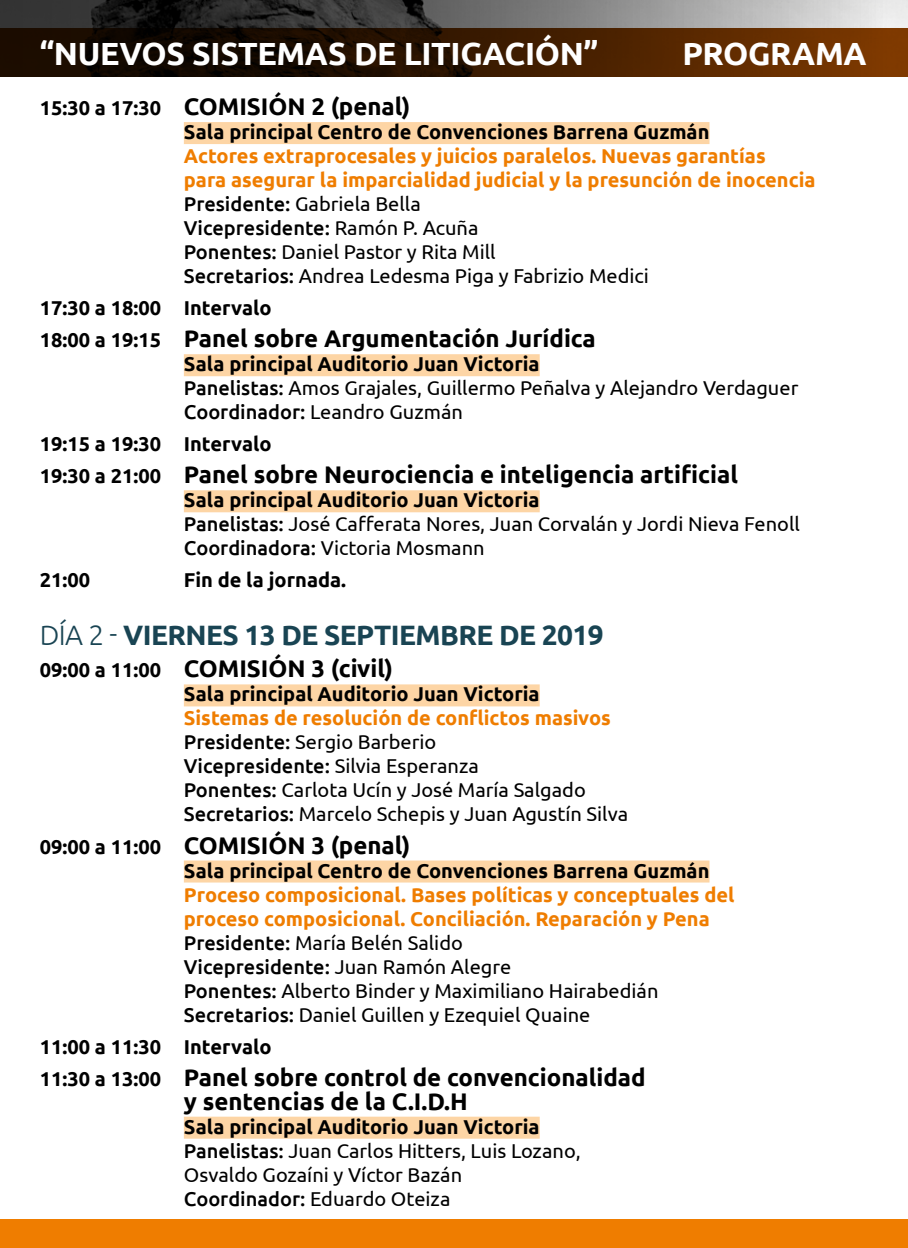
<style>
.page{position:relative;width:908px;height:1248px;background:#fff}
.page>*{position:absolute;margin:0;border:0;box-sizing:border-box;transform-origin:0 0}
.t1{font:700 32px "Ubuntu";letter-spacing:-.01em;color:#fff}
.t2{font:700 28px "Ubuntu";letter-spacing:-.02em;color:#194453}
.t3{font:700 24px/24px "Ubuntu";color:#000}
.t4{font:20px/24px "Ubuntu";color:#000}
.t5{font:700 20px/24px "Ubuntu";color:#ef7d00}
.t6{font:700 20px "Ubuntu";color:#000}
.s1{font-size:20px}
.s2{font-weight:500;color:#000}
.s3{font-weight:400;color:#000}
.s4{font-weight:700}
.s5{font-weight:500}
.s6{font-weight:300}
.s7{font-weight:700;color:#ef7d00}
</style>
<div class="page">
<div style="left:184px;top:122px;width:525px;height:22px;background:#fdd5a5"></div>
<div style="left:184px;top:354px;width:355px;height:22px;background:#fdd5a5"></div>
<div style="left:184px;top:490px;width:355px;height:22px;background:#fdd5a5"></div>
<div style="left:184px;top:684px;width:355px;height:22px;background:#fdd5a5"></div>
<div style="left:184px;top:860px;width:525px;height:22px;background:#fdd5a5"></div>
<div style="left:184px;top:1116px;width:355px;height:22px;background:#fdd5a5"></div>
<div style="left:0;top:1219px;width:907px;height:28px;background:#ef7d00"></div>
<svg style="left:0;top:0;width:907px;height:28px;background:#696969"></svg>
<svg style="left:0;top:28px;width:907px;height:49px;background:#381900"></svg>
<h1 class="t1" style="left:40px;top:34px;width:559px">“NUEVOS SISTEMAS DE LITIGACIÓN”</h1>
<h1 class="t1" style="left:682px;top:34px;width:186px">PROGRAMA</h1>
<p class="t3" style="left:40px;top:94px;width:372px"><span class="s1">15:30 a 17:30</span> COMISIÓN 2 (penal)</p>
<p class="t6" style="left:184px;top:120px;width:527px">Sala principal Centro de Convenciones Barrena Guzmán</p>
<p class="t5" style="left:184px;top:144px;width:633px">Actores extraprocesales y juicios paralelos. Nuevas garantías<br>para asegurar la imparcialidad judicial y la presunción de inocencia <span class="s2">Presidente:</span> <span class="s3">Gabriela Bella<br></span><span class="s2">Vicepresidente:</span> <span class="s3">Ramón P. Acuña<br></span><span class="s2">Ponentes:</span> <span class="s3">Daniel Pastor y Rita Mill<br></span><span class="s2">Secretarios:</span> <span class="s3">Andrea Ledesma Piga y Fabrizio Medici</span></p>
<p class="t6" style="left:40px;top:296px;width:233px">17:30 a 18:00 Intervalo</p>
<p class="t3" style="left:40px;top:326px;width:557px"><span class="s1">18:00 a 19:15</span> Panel sobre Argumentación Jurídica</p>
<p class="t4" style="left:184px;top:351px;width:615px"><span class="s4">Sala principal Auditorio Juan Victoria<br></span><span class="s5">Panelistas:</span> Amos Grajales, Guillermo Peñalva y Alejandro Verdaguer<br><span class="s5">Coordinador:</span> Leandro Guzmán</p>
<p class="t6" style="left:40px;top:432px;width:233px">19:15 a 19:30 Intervalo</p>
<p class="t3" style="left:40px;top:462px;width:699px"><span class="s1">19:30 a 21:00</span> Panel sobre Neurociencia e inteligencia artificial</p>
<p class="t4" style="left:184px;top:487px;width:617px"><span class="s4">Sala principal Auditorio Juan Victoria<br></span><span class="s5">Panelistas:</span> José Cafferata Nores, Juan Corvalán y Jordi Nieva Fenoll<br><span class="s5">Coordinadora:</span> Victoria Mosmann</p>
<p class="t6" style="left:40px;top:568px;width:52px">21:00</p>
<p class="t6" style="left:184px;top:568px;width:164px">Fin de la jornada.</p>
<h2 class="t2" style="left:40px;top:618px;width:565px"><span class="s6">DÍA 2 -</span> VIERNES 13 DE SEPTIEMBRE DE 2019</h2>
<p class="t3" style="left:40px;top:656px;width:354px"><span class="s1">09:00 a 11:00</span> COMISIÓN 3 (civil)</p>
<p class="t6" style="left:184px;top:682px;width:357px">Sala principal Auditorio Juan Victoria</p>
<p class="t4" style="left:184px;top:705px;width:445px"><span class="s7">Sistemas de resolución de conflictos masivos </span><span class="s5">Presidente:</span> Sergio Barberio<br><span class="s5">Vicepresidente:</span> Silvia Esperanza<br><span class="s5">Ponentes:</span> Carlota Ucín y José María Salgado <span class="s5">Secretarios:</span> Marcelo Schepis y Juan Agustín Silva</p>
<p class="t3" style="left:40px;top:832px;width:372px"><span class="s1">09:00 a 11:00</span> COMISIÓN 3 (penal)</p>
<p class="t6" style="left:184px;top:858px;width:527px">Sala principal Centro de Convenciones Barrena Guzmán</p>
<p class="t5" style="left:184px;top:882px;width:552px">Proceso composicional. Bases políticas y conceptuales del proceso composicional. Conciliación. Reparación y Pena <span class="s2">Presidente:</span> <span class="s3">María Belén Salido<br></span><span class="s2">Vicepresidente:</span> <span class="s3">Juan Ramón Alegre<br></span><span class="s2">Ponentes:</span> <span class="s3">Alberto Binder y Maximiliano Hairabedián </span><span class="s2">Secretarios:</span> <span class="s3">Daniel Guillen y Ezequiel Quaine</span></p>
<p class="t6" style="left:40px;top:1034px;width:233px">11:00 a 11:30 Intervalo</p>
<p class="t3" style="left:184px;top:1064px;width:463px;text-indent:-144px"><span class="s1">11:30 a 13:00</span> Panel sobre control de convencionalidad y sentencias de la C.I.D.H</p>
<p class="t4" style="left:184px;top:1113px;width:398px"><span class="s4">Sala principal Auditorio Juan Victoria </span><span class="s5">Panelistas:</span> Juan Carlos Hitters, Luis Lozano, Osvaldo Gozaíni y Víctor Bazán <span class="s5">Coordinador:</span> Eduardo Oteiza</p>
</div>
